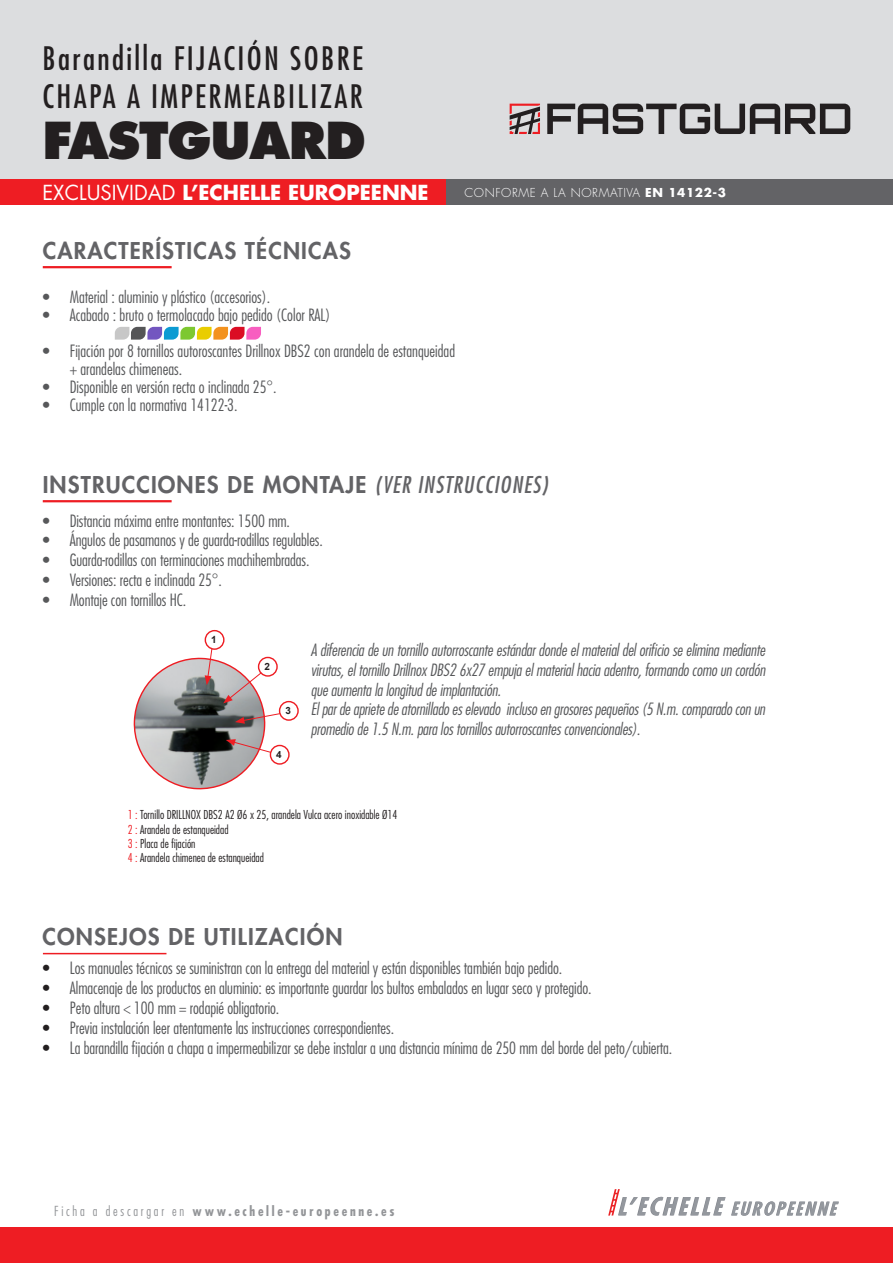
<style>
.page{position:relative;width:893px;height:1263px;background:#fff}
.page>*{position:absolute;margin:0;border:0;box-sizing:border-box;transform-origin:0 0}
.t1{font:800 49.5px "Futura Std";letter-spacing:-.025em;color:#231f20}
.t2{font:condensed 31.5px "Futura Std";letter-spacing:.075em;color:#231f20}
.t3{font:800 22.5px "Futura Std";letter-spacing:.05em;color:#636366}
.t4{font:700 20.1px "Futura Std";color:#fff}
.t5{font:300 condensed 16.5px/18px "Futura Std";letter-spacing:-.005em;color:#57585a}
.t6{font:italic 300 condensed 16.5px/19.8px "Futura Std";letter-spacing:-.01em;color:#57585a;text-align:justify}
.t7{font:700 condensed 13.5px "Futura Std";letter-spacing:.2em;color:#939598}
.t8{font:300 condensed 12px "Futura Std";color:#231f20}
.t9{font:300 12px "Futura Std";letter-spacing:.05em;color:#fff}
.t10{font:700 9.9px "Arial";color:#231f20}
.s1{font-weight:400}
.s2{font-weight:700}
.s3{font-weight:400;font-style:italic;font-stretch:condensed}
.s4{color:#ee1d23}
.s5{color:#231f20}
.s6{font-weight:300}
</style>
<div class="page">
<div style="left:0;top:0;width:893px;height:180px;background:#dcdddf"></div>
<svg style="left:547px;top:104px;width:303px;height:30px"></svg>
<svg style="left:510px;top:104px;width:30px;height:30px"></svg>
<div style="left:0;top:179px;width:446px;height:26px;background:#ee1d23"></div>
<div style="left:446px;top:179px;width:447px;height:26px;background:#636366"></div>
<div style="left:0;top:1227px;width:893px;height:36px;background:#ee1d23"></div>
<svg style="left:608px;top:1189px;width:231px;height:27px"></svg>
<svg style="left:115px;top:327px;width:146px;height:13px;background:#b69c8c"></svg>
<hr style="left:43px;top:953px;width:123px;height:1px;background:#ee1d23">
<svg style="left:280px;top:702px;width:18px;height:18px"></svg>
<div style="left:279px;top:701px;width:20px;height:20px;border:1px solid #ee1d23;border-radius:50%"></div>
<svg style="left:133px;top:635px;width:158px;height:155px"></svg>
<svg style="left:270px;top:745px;width:19px;height:19px"></svg>
<div style="left:270px;top:745px;width:20px;height:20px;border:1px solid #ee1d23;border-radius:50%"></div>
<svg style="left:205px;top:631px;width:19px;height:18px"></svg>
<div style="left:205px;top:630px;width:20px;height:20px;border:1px solid #ee1d23;border-radius:50%"></div>
<hr style="left:43px;top:266px;width:129px;height:2px;background:#ee1d23">
<hr style="left:43px;top:500px;width:129px;height:2px;background:#ee1d23">
<p class="t2" style="left:43px;top:39px;width:322px">Barandilla FIJACIÓN SOBRE</p>
<p class="t2" style="left:43px;top:77px;width:322px">CHAPA A IMPERMEABILIZAR</p>
<p class="t1" style="left:43px;top:109px;width:325px">FASTGUARD</p>
<p class="t4" style="left:43px;top:179px;width:388px"><span class="s1">EXCLUSIVIDAD</span> L’ECHELLE EUROPEENNE</p>
<p class="t9" style="left:464px;top:185px;width:263px">CONFORME A LA NORMATIVA <span class="s2">EN 14122-3</span></p>
<p class="t3" style="left:43px;top:236px;width:310px">CARACTERÍSTICAS TÉCNICAS</p>
<p class="t5" style="left:43px;top:287px;width:229px">• Material : aluminio y plástico (accesorios).</p>
<p class="t5" style="left:43px;top:305px;width:289px">• Acabado : bruto o termolacado bajo pedido (Color RAL)</p>
<p class="t5" style="left:70px;top:341px;width:387px;text-indent:-27px">• Fijación por 8 tornillos autoroscantes Drillnox DBS2 con arandela de estanqueidad + arandelas chimeneas.</p>
<p class="t5" style="left:43px;top:377px;width:235px">• Disponible en versión recta o inclinada 25°.</p>
<p class="t5" style="left:43px;top:395px;width:196px">• Cumple con la normativa 14122-3.</p>
<p class="t3" style="left:43px;top:470px;width:506px">INSTRUCCIONES DE MONTAJE <span class="s3">(VER INSTRUCCIONES)</span></p>
<p class="t5" style="left:43px;top:511px;width:249px">• Distancia máxima entre montantes: 1500 mm.</p>
<p class="t5" style="left:43px;top:531px;width:282px">• Ángulos de pasamanos y de guarda-rodillas regulables.</p>
<p class="t5" style="left:43px;top:551px;width:268px">• Guarda-rodillas con terminaciones machihembradas.</p>
<p class="t5" style="left:43px;top:571px;width:181px">• Versiones: recta e inclinada 25°.</p>
<p class="t5" style="left:43px;top:591px;width:145px">• Montaje con tornillos HC.</p>
<p class="t10" style="left:211px;top:633px;width:7px">1</p>
<p class="t10" style="left:264px;top:660px;width:7px">2</p>
<p class="t10" style="left:285px;top:704px;width:7px">3</p>
<p class="t10" style="left:276px;top:748px;width:7px">4</p>
<p class="t6" style="left:311px;top:641px;width:456px">A diferencia de un tornillo autorroscante estándar donde el material del orificio se elimina mediante virutas, el tornillo Drillnox DBS2 6x27 empuja el material hacia adentro, formando como un cordón que aumenta la longitud de implantación.</p>
<p class="t6" style="left:311px;top:700px;width:456px">El par de apriete de atornillado es elevado incluso en grosores pequeños (5 N.m. comparado con un promedio de 1.5 N.m. para los tornillos autorroscantes convencionales).</p>
<p class="t8" style="left:128px;top:808px;width:271px"><span class="s4">1 :</span> Tornillo DRILLNOX DBS2 A2 Ø6 x 25, arandela Vulca acero inoxidable Ø14</p>
<p class="t8" style="left:128px;top:822px;width:102px"><span class="s4">2 :</span> Arandela de estanqueidad</p>
<p class="t8" style="left:128px;top:836px;width:69px"><span class="s4">3 :</span> Placa de fijación</p>
<p class="t8" style="left:128px;top:851px;width:138px"><span class="s4">4 :</span> Arandela chimenea de estanqueidad</p>
<p class="t3" style="left:43px;top:922px;width:301px">CONSEJOS DE UTILIZACIÓN</p>
<p class="t5" style="left:43px;top:959px;width:521px"><span class="s5">•</span> Los manuales técnicos se suministran con la entrega del material y están disponibles también bajo pedido.</p>
<p class="t5" style="left:43px;top:979px;width:550px"><span class="s5">•</span> Almacenaje de los productos en aluminio: es importante guardar los bultos embalados en lugar seco y protegido.</p>
<p class="t5" style="left:43px;top:999px;width:238px"><span class="s5">•</span> Peto altura &lt; 100 mm = rodapié obligatorio.</p>
<p class="t5" style="left:43px;top:1019px;width:353px"><span class="s5">•</span> Previa instalación leer atentamente las instrucciones correspondientes.</p>
<p class="t5" style="left:43px;top:1038px;width:631px"><span class="s5">•</span> La barandilla fijación a chapa a impermeabilizar se debe instalar a una distancia mínima de 250 mm del borde del peto/cubierta.</p>
<p class="t7" style="left:54px;top:1202px;width:342px"><span class="s6">Ficha a descargar en</span> www.echelle-europeenne.es</p>
</div>
